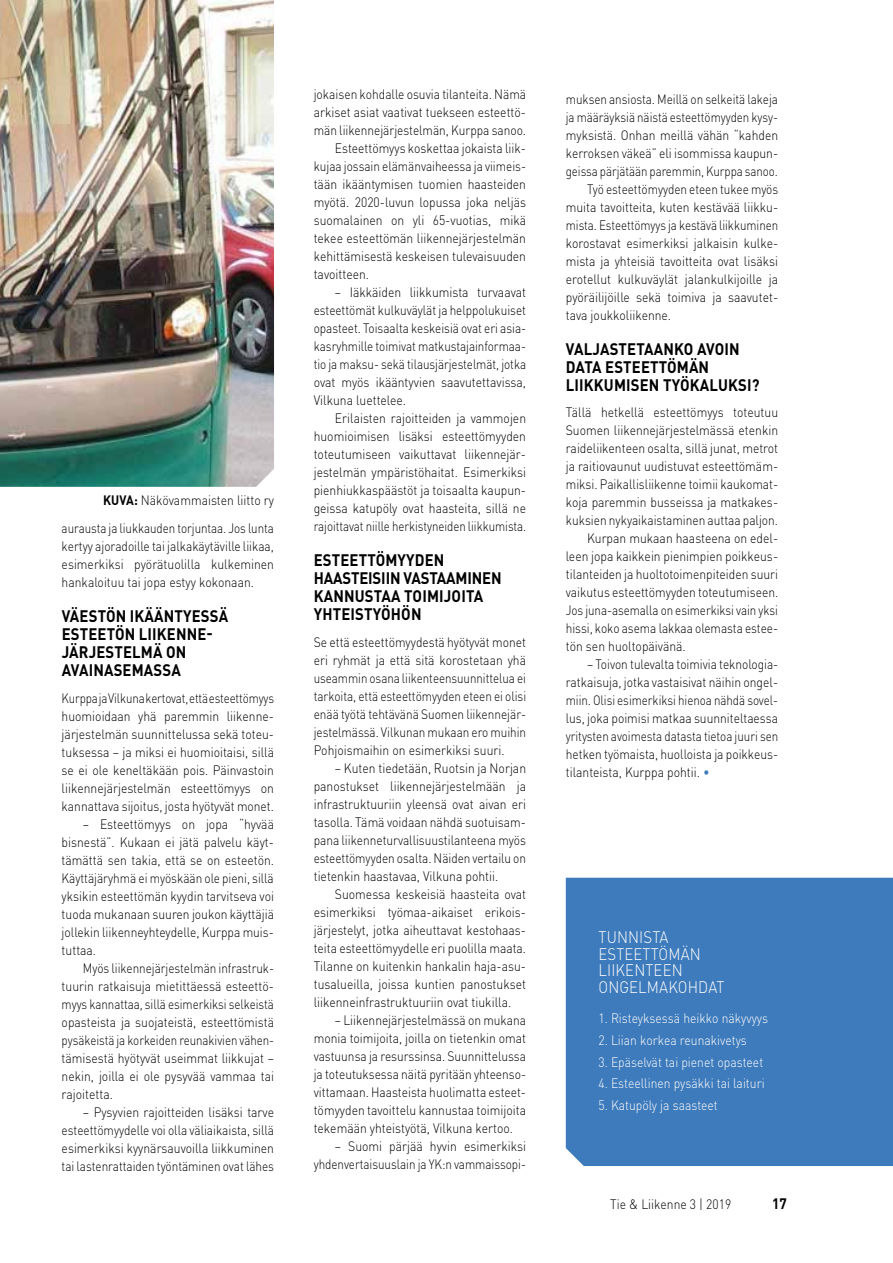
<style>
.page{position:relative;width:893px;height:1263px;background:#fff}
.page>*{position:absolute;margin:0;border:0;box-sizing:border-box;transform-origin:0 0}
.t1{font:700 16.5px/18px "DIN Pro";letter-spacing:.01em;color:#000;scale:.9 1}
.t2{font:300 16.5px/16.5px "DIN Pro";letter-spacing:.01em;color:#fff;scale:.9 1}
.t3{font:700 15px "DIN Pro";color:#000;scale:.9 1}
.t4{font:300 13.5px/18px "DIN Pro";color:#000;text-align:justify;scale:.9 1}
.t5{font:300 13.5px/18px "DIN Pro";color:#000;text-align:justify;scale:.86 1}
.t6{font:300 13.5px/18px "DIN Pro";color:#000;text-align:justify;scale:.89 1}
.t7{font:300 13.5px/18px "DIN Pro";color:#000;text-align:justify;scale:.88 1}
.t8{font:300 13.5px/18px "DIN Pro";color:#000;text-align:justify;scale:.87 1}
.t9{font:300 13.5px "DIN Pro";color:#fff;scale:.9 1}
.s1{font-weight:700}
.s2{color:#3e7bbc}
</style>
<div class="page">
<img style="left:0;top:0;width:274px;height:487px">
<div style="left:566px;top:878px;width:327px;height:288px;background:#3e7bbc"></div>
<p class="t4" style="left:103px;top:491px;width:191px"><span class="s1">KUVA:</span> Näkövammaisten liitto ry</p>
<p class="t5" style="left:62px;top:519px;width:248px">aurausta ja liukkauden torjuntaa. Jos lunta kertyy ajoradoille tai jalkakäytäville liikaa, esimerkiksi pyörätuolilla kulkeminen hankaloituu tai jopa estyy kokonaan.</p>
<p class="t1" style="left:62px;top:607px;width:186px">VÄESTÖN IKÄÄNTYESSÄ<br>ESTEETÖN LIIKENNE-<br>JÄRJESTELMÄ ON<br>AVAINASEMASSA</p>
<p class="t5" style="left:62px;top:688px;width:248px">Kurppa ja Vilkuna kertovat, että esteettömyys huomioidaan yhä paremmin liikenne&shy;järjestelmän suunnittelussa sekä toteu&shy;tuksessa – ja miksi ei huomioitaisi, sillä se ei ole keneltäkään pois. Päinvastoin liikennejärjestelmän esteettömyys on kannattava sijoitus, josta hyötyvät monet.</p>
<p class="t4" style="left:62px;top:814px;width:238px;text-indent:21px">– Esteettömyys on jopa “hyvää bisnestä”. Kukaan ei jätä palvelu käyt&shy;tämättä sen takia, että se on esteetön.<br>Käyttäjäryhmä ei myöskään ole pieni, sillä yksikin esteettömän kyydin tarvitseva voi tuoda mukanaan suuren joukon käyttäjiä jollekin liikenneyhteydelle, Kurppa muis&shy;tuttaa.</p>
<p class="t8" style="left:62px;top:958px;width:246px;text-indent:21px">Myös liikennejärjestelmän infrastruk&shy;tuurin ratkaisuja mietittäessä esteettö&shy;myys kannattaa, sillä esimerkiksi selkeistä opasteista ja suojateistä, esteettömistä pysäkeistä ja korkeiden reunakivien vähen&shy;tämisestä hyötyvät useimmat liikkujat – nekin, joilla ei ole pysyvää vammaa tai rajoitetta.</p>
<p class="t4" style="left:62px;top:1102px;width:238px;text-indent:21px">– Pysyvien rajoitteiden lisäksi tarve esteettömyydelle voi olla väliaikaista, sillä esimerkiksi kyynärsauvoilla liikkuminen tai lastenrattaiden työntäminen ovat lähes</p>
<p class="t6" style="left:314px;top:85px;width:240px">jokaisen kohdalle osuvia tilanteita. Nämä</p>
<p class="t4" style="left:314px;top:103px;width:237px">arkiset asiat vaativat tuekseen esteettö-</p>
<p class="t7" style="left:314px;top:121px;width:243px">män liikennejärjestelmän, Kurppa sanoo.</p>
<p class="t4" style="left:335px;top:139px;width:214px">Esteettömyys koskettaa jokaista liik-</p>
<p class="t7" style="left:314px;top:157px;width:243px">kujaa jossain elämänvaiheessa ja viimeis-</p>
<p class="t4" style="left:314px;top:175px;width:237px">tään ikääntymisen tuomien haasteiden</p>
<p class="t4" style="left:314px;top:193px;width:237px">myötä. 2020-luvun lopussa joka neljäs</p>
<p class="t4" style="left:314px;top:211px;width:237px">suomalainen on yli 65-vuotias, mikä</p>
<p class="t4" style="left:314px;top:229px;width:237px">tekee esteettömän liikennejärjestelmän</p>
<p class="t4" style="left:314px;top:247px;width:237px">kehittämisestä keskeisen tulevaisuuden</p>
<p class="t4" style="left:314px;top:265px;width:63px">tavoitteen.</p>
<p class="t4" style="left:314px;top:283px;width:238px;text-indent:21px">– Iäkkäiden liikkumista turvaavat esteettömät kulkuväylät ja helppolukuiset opasteet. Toisaalta keskeisiä ovat eri asia&shy;kasryhmille toimivat matkustajainformaa&shy;tio ja maksu- sekä tilausjärjestelmät, jotka ovat myös ikääntyvien saavutettavissa, Vilkuna luettelee.</p>
<p class="t4" style="left:314px;top:409px;width:238px;text-indent:21px">Erilaisten rajoitteiden ja vammojen huomioimisen lisäksi esteettömyyden toteutumiseen vaikuttavat liikennejär&shy;jestelmän ympäristöhaitat. Esimerkiksi pienhiukkaspäästöt ja toisaalta kaupun&shy;geissa katupöly ovat haasteita, sillä ne rajoittavat niille herkistyneiden liikkumista.</p>
<p class="t1" style="left:314px;top:551px;width:210px">ESTEETTÖMYYDEN<br>HAASTEISIIN VASTAAMINEN<br>KANNUSTAA TOIMIJOITA<br>YHTEISTYÖHÖN</p>
<p class="t4" style="left:314px;top:632px;width:238px">Se että esteettömyydestä hyötyvät monet eri ryhmät ja että sitä korostetaan yhä useammin osana liikenteensuunnittelua ei tarkoita, että esteettömyyden eteen ei olisi enää työtä tehtävänä Suomen liikennejär&shy;jestelmässä. Vilkunan mukaan ero muihin Pohjoismaihin on esimerkiksi suuri.</p>
<p class="t4" style="left:314px;top:758px;width:237px;text-indent:21px">– Kuten tiedetään, Ruotsin ja Norjan panostukset liikennejärjestelmään ja infrastruktuuriin yleensä ovat aivan eri tasolla. Tämä voidaan nähdä suotuisam&shy;pana liikenneturvallisuustilanteena myös esteettömyyden osalta. Näiden vertailu on tietenkin haastavaa, Vilkuna pohtii.</p>
<p class="t4" style="left:314px;top:884px;width:237px;text-indent:21px">Suomessa keskeisiä haasteita ovat esimerkiksi työmaa-aikaiset erikois&shy;järjestelyt, jotka aiheuttavat kestohaas&shy;teita esteettömyydelle eri puolilla maata.<br>Tilanne on kuitenkin hankalin haja-asu&shy;tusalueilla, joissa kuntien panostukset liikenneinfrastruktuuriin ovat tiukilla.</p>
<p class="t6" style="left:314px;top:1010px;width:240px;text-indent:21px">– Liikennejärjestelmässä on mukana monia toimijoita, joilla on tietenkin omat vastuunsa ja resurssinsa. Suunnittelussa ja toteutuksessa näitä pyritään yhteenso&shy;vittamaan. Haasteista huolimatta esteet&shy;tömyyden tavoittelu kannustaa toimijoita tekemään yhteistyötä, Vilkuna kertoo.</p>
<p class="t4" style="left:314px;top:1136px;width:237px;text-align:right">– Suomi pärjää hyvin esimerkiksi yhdenvertaisuuslain ja YK:n vammaissopi-</p>
<p class="t8" style="left:566px;top:89px;width:245px">muksen ansiosta. Meillä on selkeitä lakeja</p>
<p class="t5" style="left:566px;top:107px;width:248px">ja määräyksiä näistä esteettömyyden kysy-</p>
<p class="t4" style="left:566px;top:125px;width:237px">myksistä. Onhan meillä vähän “kahden</p>
<p class="t6" style="left:566px;top:143px;width:240px">kerroksen väkeä” eli isommissa kaupun-</p>
<p class="t5" style="left:566px;top:161px;width:248px">geissa pärjätään paremmin, Kurppa sanoo.</p>
<p class="t8" style="left:587px;top:179px;width:221px">Työ esteettömyyden eteen tukee myös</p>
<p class="t4" style="left:566px;top:197px;width:237px">muita tavoitteita, kuten kestävää liikku-</p>
<p class="t5" style="left:566px;top:215px;width:248px">mista. Esteettömyys ja kestävä liikkuminen</p>
<p class="t4" style="left:566px;top:233px;width:237px">korostavat esimerkiksi jalkaisin kulke-</p>
<p class="t4" style="left:566px;top:251px;width:237px">mista ja yhteisiä tavoitteita ovat lisäksi</p>
<p class="t4" style="left:566px;top:269px;width:237px">erotellut kulkuväylät jalankulkijoille ja</p>
<p class="t4" style="left:566px;top:287px;width:237px">pyöräilijöille sekä toimiva ja saavutet-</p>
<p class="t4" style="left:566px;top:305px;width:119px">tava joukkoliikenne.</p>
<p class="t1" style="left:566px;top:339px;width:217px">VALJASTETAANKO AVOIN<br>DATA ESTEETTÖMÄN<br>LIIKKUMISEN TYÖKALUKSI?</p>
<p class="t4" style="left:566px;top:403px;width:237px">Tällä hetkellä esteettömyys toteutuu</p>
<p class="t4" style="left:566px;top:421px;width:237px">Suomen liikennejärjestelmässä etenkin</p>
<p class="t4" style="left:566px;top:439px;width:238px">raideliikenteen osalta, sillä junat, metrot</p>
<p class="t4" style="left:566px;top:457px;width:237px">ja raitiovaunut uudistuvat esteettömäm-</p>
<p class="t6" style="left:566px;top:475px;width:240px">miksi. Paikallisliikenne toimii kaukomat-</p>
<p class="t4" style="left:566px;top:493px;width:237px">koja paremmin busseissa ja matkakes-</p>
<p class="t6" style="left:566px;top:511px;width:240px">kuksien nykyaikaistaminen auttaa paljon.</p>
<p class="t4" style="left:587px;top:529px;width:214px">Kurpan mukaan haasteena on edel-</p>
<p class="t4" style="left:566px;top:547px;width:237px">leen jopa kaikkein pienimpien poikkeus-</p>
<p class="t4" style="left:566px;top:565px;width:237px">tilanteiden ja huoltotoimenpiteiden suuri</p>
<p class="t4" style="left:566px;top:583px;width:238px">vaikutus esteettömyyden toteutumiseen.</p>
<p class="t5" style="left:566px;top:601px;width:248px">Jos juna-asemalla on esimerkiksi vain yksi</p>
<p class="t7" style="left:566px;top:619px;width:243px">hissi, koko asema lakkaa olemasta estee-</p>
<p class="t4" style="left:566px;top:637px;width:135px">tön sen huoltopäivänä.</p>
<p class="t7" style="left:566px;top:655px;width:243px;text-indent:21px">– Toivon tulevalta toimivia teknologia&shy;ratkaisuja, jotka vastaisivat näihin ongel&shy;miin. Olisi esimerkiksi hienoa nähdä sovel&shy;lus, joka poimisi matkaa suunniteltaessa yritysten avoimesta datasta tietoa juuri sen hetken työmaista, huolloista ja poikkeus&shy;tilanteista, Kurppa pohtii. <span class="s2">•</span></p>
<p class="t2" style="left:598px;top:928px;width:142px">TUNNISTA<br>ESTEETTÖMÄN<br>LIIKENTEEN<br>ONGELMAKOHDAT</p>
<p class="t9" style="left:598px;top:1009px;width:190px">1. Risteyksessä heikko näkyvyys</p>
<p class="t9" style="left:598px;top:1031px;width:166px">2. Liian korkea reunakivetys</p>
<p class="t9" style="left:598px;top:1052px;width:185px">3. Epäselvät tai pienet opasteet</p>
<p class="t9" style="left:598px;top:1074px;width:186px">4. Esteellinen pysäkki tai laituri</p>
<p class="t9" style="left:598px;top:1096px;width:134px">5. Katupöly ja saasteet</p>
<p class="t4" style="left:610px;top:1195px;width:136px">Tie &amp; Liikenne 3 | 2019</p>
<p class="t3" style="left:772px;top:1193px;width:18px">17</p>
</div>
